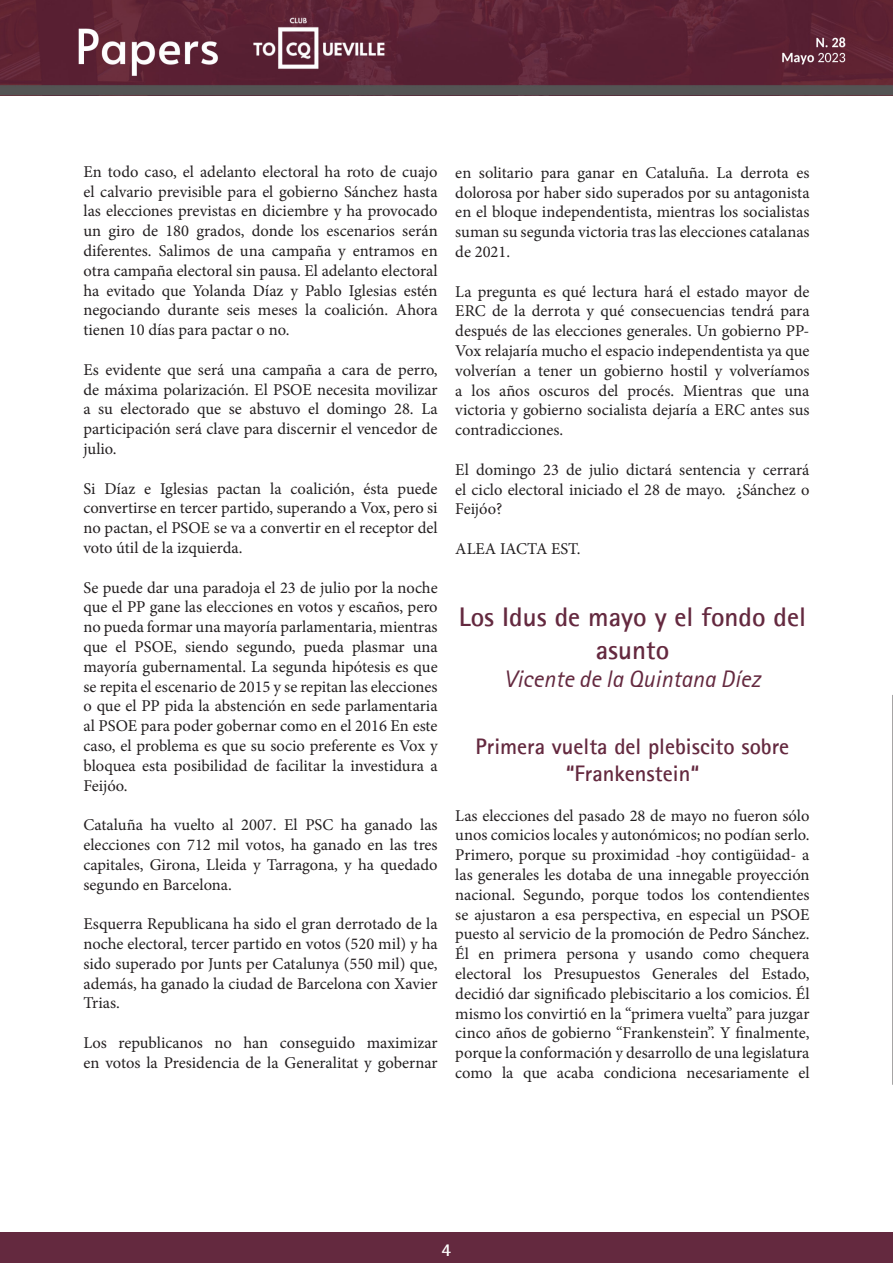
<style>
.page{position:relative;width:893px;height:1263px;background:#fff}
.page>*{position:absolute;margin:0;border:0;box-sizing:border-box;transform-origin:0 0}
.t1{font:700 27px/32.4px "AT Rotis Sans Serif";color:#64293f;text-align:center}
.t2{font:italic 24px "AT Rotis Sans Serif";color:#64293f}
.t3{font:700 22.5px/27px "AT Rotis Sans Serif";color:#64293f;text-align:center}
.t4{font:700 18px "AT Rotis Sans Serif";color:#fff}
.t5{font:16.5px/19.8px "Minion Pro";color:#231f20;text-align:justify}
</style>
<div class="page">
<img style="left:0;top:0;width:893px;height:95px">
<div style="left:0;top:1232px;width:893px;height:31px;background:#64293f"></div>
<svg style="left:892px;top:695px;width:1px;height:389px"></svg>
<p class="t5" style="left:83px;top:162px;width:356px">En todo caso, el adelanto electoral ha roto de cuajo el calvario previsible para el gobierno Sánchez hasta las elecciones previstas en diciembre y ha provocado un giro de 180 grados, donde los escenarios serán diferentes. Salimos de una campaña y entramos en otra campaña electoral sin pausa. El adelanto electoral ha evitado que Yolanda Díaz y Pablo Iglesias estén negociando durante seis meses la coalición. Ahora tienen 10 días para pactar o no.</p>
<p class="t5" style="left:83px;top:360px;width:356px">Es evidente que será una campaña a cara de perro, de máxima polarización. El PSOE necesita movilizar a su electorado que se abstuvo el domingo 28. La participación será clave para discernir el vencedor de julio.</p>
<p class="t5" style="left:83px;top:478px;width:356px">Si Díaz e Iglesias pactan la coalición, ésta puede convertirse en tercer partido, superando a Vox, pero si no pactan, el PSOE se va a convertir en el receptor del voto útil de la izquierda.</p>
<p class="t5" style="left:83px;top:577px;width:356px">Se puede dar una paradoja el 23 de julio por la noche que el PP gane las elecciones en votos y escaños, pero no pueda formar una mayoría parlamentaria, mientras que el PSOE, siendo segundo, pueda plasmar una mayoría gubernamental. La segunda hipótesis es que se repita el escenario de 2015 y se repitan las elecciones o que el PP pida la abstención en sede parlamentaria al PSOE para poder gobernar como en el 2016 En este caso, el problema es que su socio preferente es Vox y bloquea esta posibilidad de facilitar la investidura a Feijóo.</p>
<p class="t5" style="left:83px;top:815px;width:356px">Cataluña ha vuelto al 2007. El PSC ha ganado las elecciones con 712 mil votos, ha ganado en las tres capitales, Girona, Lleida y Tarragona, y ha quedado segundo en Barcelona.</p>
<p class="t5" style="left:83px;top:914px;width:356px">Esquerra Republicana ha sido el gran derrotado de la noche electoral, tercer partido en votos (520 mil) y ha sido superado por Junts per Catalunya (550 mil) que, además, ha ganado la ciudad de Barcelona con Xavier Trias.</p>
<p class="t5" style="left:83px;top:1033px;width:356px">Los republicanos no han conseguido maximizar en votos la Presidencia de la Generalitat y gobernar</p>
<p class="t5" style="left:455px;top:163px;width:356px">en solitario para ganar en Cataluña. La derrota es dolorosa por haber sido superados por su antagonista en el bloque independentista, mientras los socialistas suman su segunda victoria tras las elecciones catalanas de 2021.</p>
<p class="t5" style="left:455px;top:282px;width:356px">La pregunta es qué lectura hará el estado mayor de ERC de la derrota y qué consecuencias tendrá para después de las elecciones generales. Un gobierno PP-Vox relajaría mucho el espacio independentista ya que volverían a tener un gobierno hostil y volveríamos a los años oscuros del procés. Mientras que una victoria y gobierno socialista dejaría a ERC antes sus contradicciones.</p>
<p class="t5" style="left:455px;top:460px;width:356px">El domingo 23 de julio dictará sentencia y cerrará el ciclo electoral iniciado el 28 de mayo. ¿Sánchez o Feijóo?</p>
<p class="t5" style="left:455px;top:539px;width:127px">ALEA IACTA EST.</p>
<p class="t1" style="left:459px;top:600px;width:349px">Los Idus de mayo y el fondo del asunto</p>
<p class="t2" style="left:504px;top:665px;width:258px">Vicente de la Quintana Díez</p>
<p class="t3" style="left:476px;top:732px;width:315px">Primera vuelta del plebiscito sobre “Frankenstein“</p>
<p class="t5" style="left:455px;top:805px;width:356px">Las elecciones del pasado 28 de mayo no fueron sólo unos comicios locales y autonómicos; no podían serlo.<br>Primero, porque su proximidad -hoy contigüidad- a las generales les dotaba de una innegable proyección nacional. Segundo, porque todos los contendientes se ajustaron a esa perspectiva, en especial un PSOE puesto al servicio de la promoción de Pedro Sánchez.<br>Él en primera persona y usando como chequera electoral los Presupuestos Generales del Estado, decidió dar significado plebiscitario a los comicios. Él mismo los convirtió en la “primera vuelta” para juzgar cinco años de gobierno “Frankenstein”. Y finalmente, porque la conformación y desarrollo de una legislatura como la que acaba condiciona necesariamente el</p>
<p class="t4" style="left:442px;top:1239px;width:11px">4</p>
</div>
